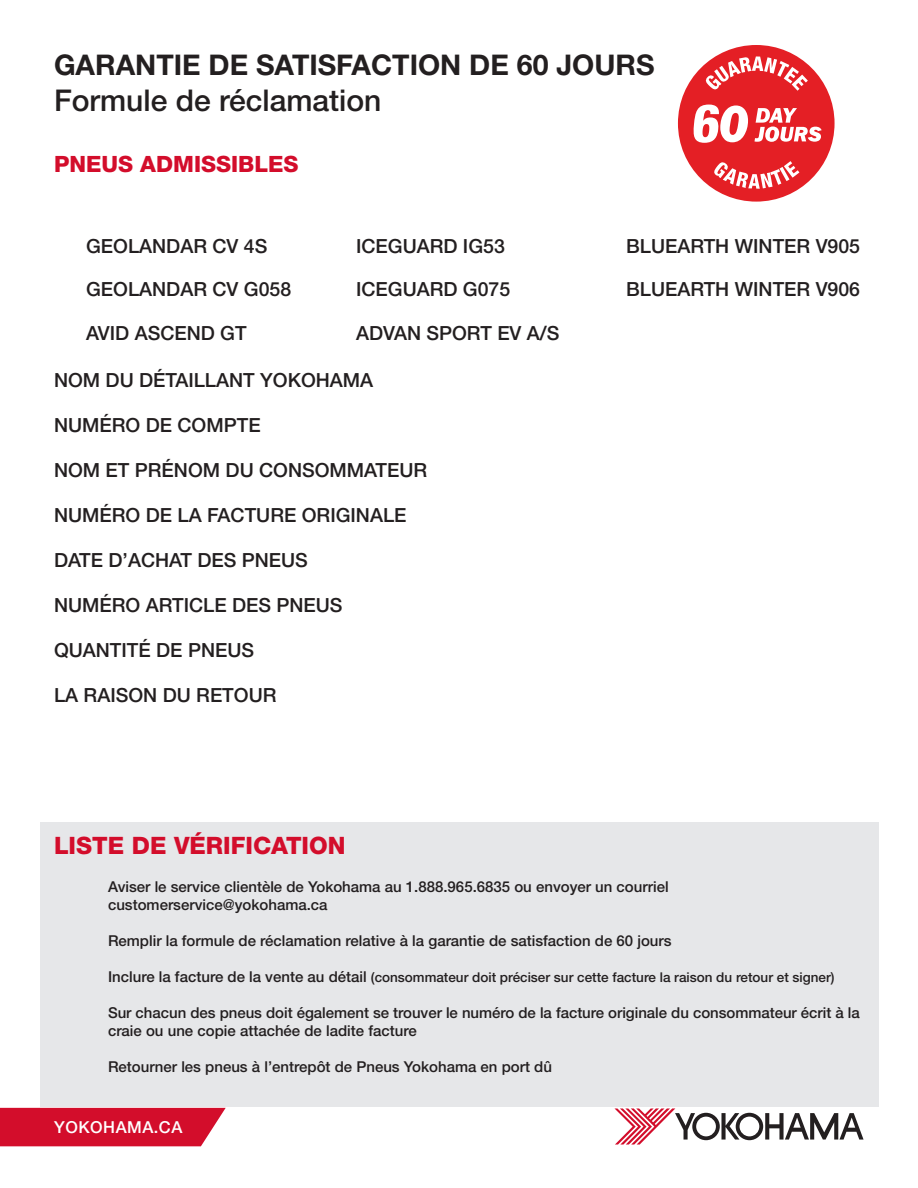
<style>
.page{position:relative;width:918px;height:1188px;background:#fff}
.page>*{position:absolute;margin:0;border:0;box-sizing:border-box;transform-origin:0 0}
.t1{font:500 30px "Helvetica Neue LT Std";color:#231f20}
.t2{font:700 28.5px "Helvetica Neue LT Std";color:#231f20}
.t3{font:800 24px "Helvetica Neue LT Std";color:#d30d2b}
.t4{font:800 22.5px "Helvetica Neue LT Std";color:#d30d2b}
.t5{font:500 19.5px "Helvetica Neue LT Std";color:#231f20}
.t6{font:500 16.5px "Helvetica Neue LT Std";letter-spacing:.03em;color:#fff}
.t7{font:500 15px/18px "Helvetica Neue LT Std";color:#231f20}
.t8{font:500 13.5px "Helvetica Neue LT Std";color:#231f20}
.s1{font-size:15px}
</style>
<div class="page">
<div style="left:0;top:1108px;width:226px;height:38px;background:#d30d2b"></div>
<svg style="left:615px;top:1108px;width:249px;height:37px"></svg>
<div style="left:40px;top:822px;width:838px;height:285px;background:#e6e7e9"></div>
<div style="left:678px;top:45px;width:157px;height:157px;background:#e41f25;border-radius:50%"></div>
<svg style="left:713px;top:161px;width:86px;height:28px"></svg>
<svg style="left:704px;top:56px;width:104px;height:35px"></svg>
<svg style="left:754px;top:108px;width:68px;height:34px"></svg>
<svg style="left:693px;top:105px;width:55px;height:38px"></svg>
<p class="t2" style="left:54px;top:48px;width:602px">GARANTIE DE SATISFACTION DE 60 JOURS</p>
<p class="t1" style="left:54px;top:83px;width:329px">Formule de réclamation</p>
<p class="t4" style="left:54px;top:150px;width:246px">PNEUS ADMISSIBLES</p>
<p class="t5" style="left:86px;top:234px;width:183px">GEOLANDAR CV 4S</p>
<p class="t5" style="left:356px;top:234px;width:150px">ICEGUARD IG53</p>
<p class="t5" style="left:626px;top:234px;width:236px">BLUEARTH WINTER V905</p>
<p class="t5" style="left:86px;top:278px;width:207px">GEOLANDAR CV G058</p>
<p class="t5" style="left:356px;top:278px;width:156px">ICEGUARD G075</p>
<p class="t5" style="left:626px;top:278px;width:236px">BLUEARTH WINTER V906</p>
<p class="t5" style="left:86px;top:321px;width:162px">AVID ASCEND GT</p>
<p class="t5" style="left:356px;top:321px;width:205px">ADVAN SPORT EV A/S</p>
<p class="t5" style="left:54px;top:369px;width:321px">NOM DU DÉTAILLANT YOKOHAMA</p>
<p class="t5" style="left:54px;top:414px;width:208px">NUMÉRO DE COMPTE</p>
<p class="t5" style="left:54px;top:459px;width:375px">NOM ET PRÉNOM DU CONSOMMATEUR</p>
<p class="t5" style="left:54px;top:504px;width:354px">NUMÉRO DE LA FACTURE ORIGINALE</p>
<p class="t5" style="left:54px;top:549px;width:255px">DATE D’ACHAT DES PNEUS</p>
<p class="t5" style="left:54px;top:594px;width:290px">NUMÉRO ARTICLE DES PNEUS</p>
<p class="t5" style="left:54px;top:639px;width:202px">QUANTITÉ DE PNEUS</p>
<p class="t5" style="left:54px;top:684px;width:224px">LA RAISON DU RETOUR</p>
<p class="t3" style="left:54px;top:831px;width:293px">LISTE DE VÉRIFICATION</p>
<p class="t7" style="left:108px;top:877px;width:562px">Aviser le service clientèle de Yokohama au 1.888.965.6835 ou envoyer un courriel customerservice@yokohama.ca</p>
<p class="t7" style="left:108px;top:931px;width:565px">Remplir la formule de réclamation relative à la garantie de satisfaction de 60 jours</p>
<p class="t8" style="left:108px;top:969px;width:728px"><span class="s1">Inclure la facture de la vente au détail</span> (consommateur doit préciser sur cette facture la raison du retour et signer)</p>
<p class="t7" style="left:108px;top:1003px;width:753px">Sur chacun des pneus doit également se trouver le numéro de la facture originale du consommateur écrit à la craie ou une copie attachée de ladite facture</p>
<p class="t7" style="left:108px;top:1057px;width:446px">Retourner les pneus à l’entrepôt de Pneus Yokohama en port dû</p>
<p class="t6" style="left:54px;top:1117px;width:130px">YOKOHAMA.CA</p>
</div>
